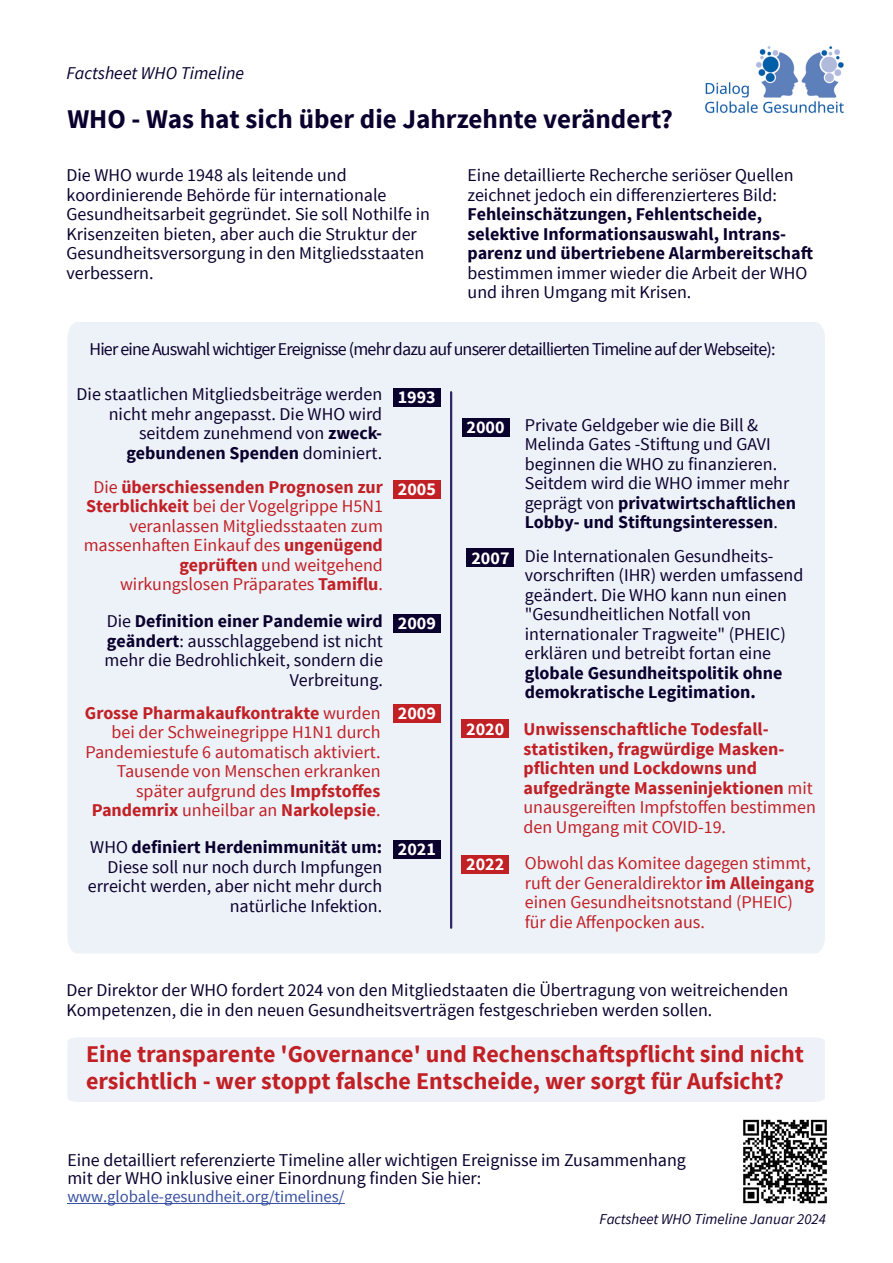
<style>
.page{position:relative;width:893px;height:1263px;background:#fff}
.page>*{position:absolute;margin:0;border:0;box-sizing:border-box;transform-origin:0 0}
.t1{font:700 27px "Source Sans Pro";color:#0a002e}
.t2{font:700 24px/27px "Source Sans Pro";color:#c12025}
.t3{font:18px/19.5px "Source Sans Pro";color:#0a002e}
.t4{font:18px/19.5px "Source Sans Pro";color:#c12025;text-align:right}
.t5{font:700 18px/19.5px "Source Sans Pro";color:#c12025}
.t6{font:700 18px/19.5px "Source Sans Pro";color:#0a002e}
.t7{font:18px "Source Sans Pro";letter-spacing:-.045em;color:#0a002e}
.t8{font:700 18px "Source Sans Pro";color:#fff}
.t9{font:italic 18px "Source Sans Pro";color:#0a002e}
.t10{font:16.5px "Source Sans Pro";letter-spacing:-.005em;color:#3952a3}
.t11{font:italic 15px "Source Sans Pro";color:#0a002e}
.s1{font-weight:700}
.s2{font-weight:400}
</style>
<div class="page">
<img style="left:743px;top:1119px;width:84px;height:85px">
<hr style="left:67px;top:1203px;width:277px;height:1px;background:#3952a3">
<div style="left:68px;top:1037px;width:757px;height:65px;background:#eef2f8"></div>
<div style="left:67px;top:322px;width:758px;height:631px;background:#edf1f8"></div>
<hr style="left:450px;top:392px;width:2px;height:535px;background:#2f2764">
<div style="left:393px;top:388px;width:48px;height:18px;background:#0a002e"></div>
<div style="left:462px;top:418px;width:47px;height:18px;background:#0a002e"></div>
<div style="left:393px;top:480px;width:48px;height:18px;background:#c12025"></div>
<div style="left:393px;top:614px;width:48px;height:18px;background:#0a002e"></div>
<div style="left:393px;top:704px;width:48px;height:18px;background:#c12025"></div>
<div style="left:393px;top:840px;width:48px;height:19px;background:#0a002e"></div>
<div style="left:467px;top:549px;width:47px;height:18px;background:#0a002e"></div>
<div style="left:461px;top:719px;width:48px;height:19px;background:#c12025"></div>
<div style="left:461px;top:855px;width:48px;height:18px;background:#c12025"></div>
<img style="left:705px;top:46px;width:139px;height:67px">
<p class="t9" style="left:67px;top:65px;width:179px">Factsheet WHO Timeline</p>
<h1 class="t1" style="left:67px;top:107px;width:607px">WHO - Was hat sich über die Jahrzehnte verändert?</h1>
<p class="t3" style="left:66px;top:167px;width:365px">Die WHO wurde 1948 als leitende und koordinierende Behörde für internationale Gesundheitsarbeit gegründet. Sie soll Nothilfe in Krisenzeiten bieten, aber auch die Struktur der Gesundheitsversorgung in den Mitgliedsstaaten verbessern.</p>
<p class="t3" style="left:467px;top:167px;width:328px">Eine detaillierte Recherche seriöser Quellen zeichnet jedoch ein differenzierteres Bild:</p>
<p class="t6" style="left:467px;top:206px;width:347px">Fehleinschätzungen, Fehlentscheide, selektive Informationsauswahl, Intrans&shy;parenz und übertriebene Alarmbereitschaft</p>
<p class="t3" style="left:467px;top:265px;width:341px">bestimmen immer wieder die Arbeit der WHO und ihren Umgang mit Krisen.</p>
<p class="t7" style="left:89px;top:341px;width:687px">Hier eine Auswahl wichtiger Ereignisse (mehr dazu auf unserer detaillierten Timeline auf der Webseite):</p>
<p class="t3" style="left:77px;top:386px;width:307px;text-align:right">Die staatlichen Mitgliedsbeiträge werden nicht mehr angepasst. Die WHO wird seitdem zunehmend von <span class="s1">zweck&shy;gebundenen Spenden</span> dominiert.</p>
<p class="t4" style="left:84px;top:478px;width:301px">Die <span class="s1">überschiessenden Prognosen zur Sterblichkeit</span> bei der Vogelgrippe H5N1 veranlassen Mitgliedsstaaten zum massenhaften Einkauf des <span class="s1">ungenügend geprüften</span> und weitgehend wirkungslosen Präparates <span class="s1">Tamiflu</span>.</p>
<p class="t3" style="left:105px;top:613px;width:280px;text-align:right">Die <span class="s1">Definition einer Pandemie wird geändert</span>: ausschlaggebend ist nicht mehr die Bedrohlichkeit, sondern die<br>Verbreitung.</p>
<p class="t4" style="left:85px;top:704px;width:297px"><span class="s1">Grosse Pharmakaufkontrakte</span> wurden bei der Schweinegrippe H1N1 durch Pandemiestufe 6 automatisch aktiviert.<br>Tausende von Menschen erkranken später aufgrund des <span class="s1">Impfstoffes Pandemrix</span> unheilbar an <span class="s1">Narkolepsie</span>.</p>
<p class="t3" style="left:88px;top:839px;width:296px;text-align:right">WHO <span class="s1">definiert Herdenimmunität um:<br></span>Diese soll nur noch durch Impfungen erreicht werden, aber nicht mehr durch natürliche Infektion.</p>
<p class="t8" style="left:398px;top:389px;width:40px">1993</p>
<p class="t8" style="left:398px;top:481px;width:40px">2005</p>
<p class="t8" style="left:398px;top:615px;width:40px">2009</p>
<p class="t8" style="left:398px;top:705px;width:40px">2009</p>
<p class="t8" style="left:398px;top:842px;width:40px">2021</p>
<p class="t8" style="left:466px;top:419px;width:40px">2000</p>
<p class="t8" style="left:471px;top:550px;width:40px">2007</p>
<p class="t3" style="left:525px;top:417px;width:273px">Private Geldgeber wie die Bill &amp; Melinda Gates -Stiftung und GAVI beginnen die WHO zu finanzieren.<br>Seitdem wird die WHO immer mehr geprägt von <span class="s1">privatwirtschaftlichen Lobby- und Stiftungsinteressen</span>.</p>
<p class="t3" style="left:525px;top:547px;width:280px">Die Internationalen Gesundheits&shy;vorschriften (IHR) werden umfassend geändert. Die WHO kann nun einen "Gesundheitlichen Notfall von internationaler Tragweite" (PHEIC) erklären und betreibt fortan eine</p>
<p class="t6" style="left:525px;top:664px;width:259px">globale Gesundheitspolitik ohne demokratische Legitimation.</p>
<p class="t8" style="left:466px;top:721px;width:40px">2020</p>
<p class="t5" style="left:523px;top:721px;width:294px">Unwissenschaftliche Todesfall&shy;statistiken, fragwürdige Masken&shy;pflichten und Lockdowns und aufgedrängte Masseninjektionen <span class="s2">mit unausgereiften Impfstoffen bestimmen den Umgang mit COVID-19.</span></p>
<p class="t8" style="left:466px;top:856px;width:40px">2022</p>
<p class="t4" style="left:525px;top:855px;width:291px;text-align:left">Obwohl das Komitee dagegen stimmt, ruft der Generaldirektor <span class="s1">im Alleingang </span>einen Gesundheitsnotstand (PHEIC) für die Affenpocken aus.</p>
<p class="t3" style="left:66px;top:981px;width:723px">Der Direktor der WHO fordert 2024 von den Mitgliedstaaten die Übertragung von weitreichenden<br>Kompetenzen, die in den neuen Gesundheitsverträgen festgeschrieben werden sollen.</p>
<h2 class="t2" style="left:86px;top:1042px;width:719px">Eine transparente 'Governance' und Rechenschaftspflicht sind nicht ersichtlich - wer stoppt falsche Entscheide, wer sorgt für Aufsicht?</h2>
<p class="t3" style="left:67px;top:1152px;width:620px;line-height:18px">Eine detailliert referenzierte Timeline aller wichtigen Ereignisse im Zusammenhang mit der WHO inklusive einer Einordnung finden Sie hier:</p>
<p class="t10" style="left:67px;top:1189px;width:279px">www.globale-gesundheit.org/timelines/</p>
<p class="t11" style="left:600px;top:1212px;width:228px">Factsheet WHO Timeline Januar 2024</p>
</div>
